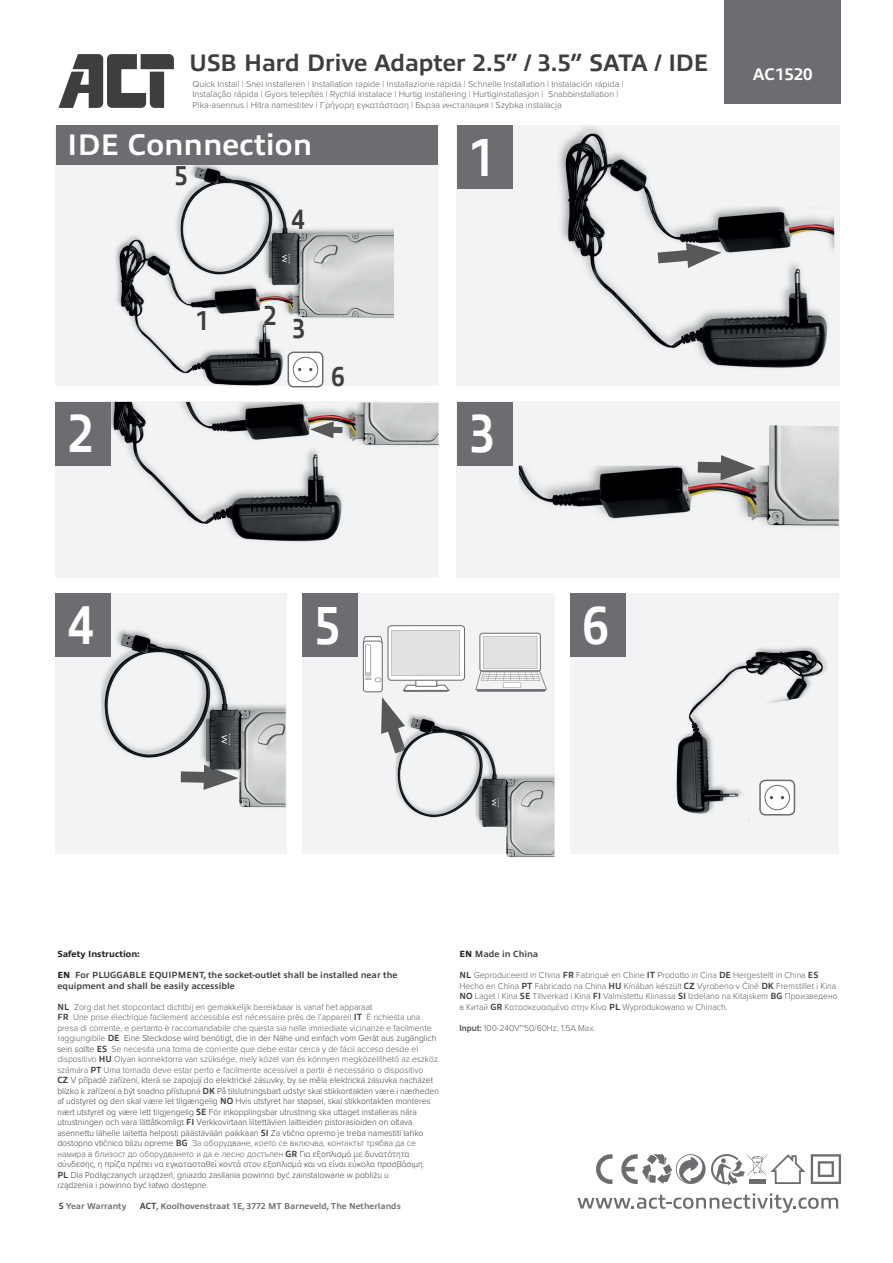
<style>
.page{position:relative;width:893px;height:1263px;background:#fff}
.page>*{position:absolute;margin:0;border:0;box-sizing:border-box;transform-origin:0 0}
.t1{font:700 54px "Allumi Std";color:#fff;scale:.85 1}
.t2{font:700 30px "Allumi Std";color:#fff}
.t3{font:700 27.6px "Allumi Std";color:#3e3e3f;scale:.85 1}
.t4{font:700 24px "Allumi Std";letter-spacing:-.02em;color:#3e3e3f}
.t5{font:700 16.95px "Allumi Std";color:#fff}
.t6{font:300 9px/10.5px "Proxima Nova";color:#3e3e3f;scale:.95 1}
.t7{font:300 9px/10.5px "Proxima Nova";color:#57585a;scale:.95 1}
.t8{font:300 9px/10.5px "Proxima Nova";color:#57585a}
.t9{font:700 9px/10.5px "Allumi Std";color:#3e3e3f}
.t10{font:800 9px "Allumi Std";color:#231f20}
.t11{font:700 8.7px "Allumi Std";color:#6c6d70}
.s1{font-weight:800;color:#231f20}
.s2{font-family:"Allumi Std";font-weight:700;color:#3e3e3f}
.s3{font-weight:700}
.s4{font-family:"Allumi Std";font-weight:700}
.s5{color:#57585a}
.s6{font-size:9px;color:#3e3e3f}
</style>
<div class="page">
<div style="left:55px;top:126px;width:384px;height:260px;background:#f2f3f4"></div>
<div style="left:55px;top:402px;width:384px;height:176px;background:#f2f3f4"></div>
<div style="left:55px;top:593px;width:231px;height:260px;background:#f2f3f4"></div>
<div style="left:457px;top:126px;width:383px;height:260px;background:#f2f3f4"></div>
<div style="left:457px;top:402px;width:383px;height:176px;background:#f2f3f4"></div>
<div style="left:302px;top:593px;width:252px;height:260px;background:#f2f3f4"></div>
<div style="left:570px;top:593px;width:269px;height:260px;background:#f2f3f4"></div>
<div style="left:457px;top:126px;width:55px;height:63px;background:#6c6d70"></div>
<div style="left:56px;top:402px;width:55px;height:64px;background:#6c6d70"></div>
<div style="left:56px;top:593px;width:55px;height:64px;background:#6c6d70"></div>
<div style="left:457px;top:402px;width:55px;height:64px;background:#6c6d70"></div>
<div style="left:302px;top:593px;width:56px;height:64px;background:#6c6d70"></div>
<div style="left:571px;top:593px;width:55px;height:64px;background:#6c6d70"></div>
<svg style="left:577px;top:1193px;width:261px;height:20px"></svg>
<div style="left:724px;top:0;width:117px;height:103px;background:#6c6d70"></div>
<svg style="left:59px;top:54px;width:115px;height:54px"></svg>
<svg style="left:596px;top:1154px;width:16px;height:30px"></svg>
<svg style="left:621px;top:1154px;width:220px;height:31px"></svg>
<img style="left:114px;top:165px;width:280px;height:237px">
<svg style="left:288px;top:351px;width:35px;height:35px"></svg>
<div style="left:288px;top:351px;width:35px;height:36px;border:2px solid #6c6d70;border-radius:5px"></div>
<div style="left:293px;top:357px;width:25px;height:25px;border:1px solid #6c6d70;border-radius:50%"></div>
<div style="left:56px;top:126px;width:381px;height:39px;background:#6c6d70"></div>
<img style="left:556px;top:125px;width:281px;height:277px">
<img style="left:111px;top:402px;width:328px;height:202px">
<img style="left:519px;top:425px;width:320px;height:101px">
<svg style="left:646px;top:243px;width:75px;height:27px"></svg>
<div style="left:324px;top:427px;width:18px;height:6px;background:#57585a"></div>
<svg style="left:310px;top:421px;width:24px;height:17px"></svg>
<svg style="left:687px;top:455px;width:68px;height:25px"></svg>
<img style="left:101px;top:600px;width:185px;height:208px">
<img style="left:395px;top:729px;width:159px;height:128px">
<svg style="left:475px;top:633px;width:72px;height:59px"></svg>
<svg style="left:363px;top:625px;width:102px;height:140px"></svg>
<img style="left:676px;top:646px;width:151px;height:174px">
<div style="left:760px;top:780px;width:34px;height:34px;background:#fff;border-radius:5px"></div>
<div style="left:759px;top:780px;width:36px;height:35px;border:2px solid #6c6d70;border-radius:5px"></div>
<div style="left:764px;top:785px;width:26px;height:25px;border:1px solid #6c6d70;border-radius:50%"></div>
<h3 class="t4" style="left:189px;top:49px;width:521px">USB Hard Drive Adapter 2.5” / 3.5” SATA / IDE</h3>
<p class="t8" style="left:193px;top:78px;width:432px">Quick Install | Snel installeren | Installation rapide | Installazione rapida | Schnelle Installation | Instalación rápida |<br>Instalação rápida | Gyors telepítés | Rychlá instalace | Hurtig installering | Hurtiginstallasjon | Snabbinstallation |<br>Pika-asennus | Hitra namestitev | Γρήγορη εγκατάσταση | Бърза инсталация | Szybka instalacja</p>
<h2 class="t2" style="left:67px;top:129px;width:247px">IDE Connnection</h2>
<h3 class="t3" style="left:174px;top:160px;width:17px">5</h3>
<h3 class="t3" style="left:291px;top:204px;width:17px">4</h3>
<h1 class="t1" style="left:68px;top:404px;width:31px">2</h1>
<h3 class="t3" style="left:196px;top:305px;width:17px">1</h3>
<h3 class="t3" style="left:263px;top:301px;width:17px">2</h3>
<h3 class="t3" style="left:292px;top:314px;width:17px">3</h3>
<h3 class="t3" style="left:332px;top:361px;width:17px">6</h3>
<h1 class="t1" style="left:469px;top:128px;width:31px">1</h1>
<h1 class="t1" style="left:469px;top:404px;width:31px">3</h1>
<h3 class="t5" style="left:753px;top:65px;width:61px">AC1520</h3>
<h1 class="t1" style="left:68px;top:596px;width:31px">4</h1>
<h1 class="t1" style="left:315px;top:596px;width:31px">5</h1>
<h1 class="t1" style="left:583px;top:596px;width:31px">6</h1>
<p class="t10" style="left:58px;top:949px;width:84px">Safety Instruction:</p>
<p class="t9" style="left:459px;top:949px;width:80px"><span class="s1">EN</span> Made in China</p>
<p class="t7" style="left:459px;top:970px;width:400px"><span class="s2">NL</span> Geproduceerd in China <span class="s2">FR</span> Fabriqué en Chine <span class="s2">IT</span> Prodotto in Cina <span class="s2">DE</span> Hergestellt in China <span class="s2">ES </span>Hecho en China <span class="s2">PT</span> Fabricado na China <span class="s2">HU</span> Kínában készült <span class="s2">CZ</span> Vyrobeno v Číně <span class="s2">DK</span> Fremstillet i Kina <span class="s2">NO</span> Laget i Kina <span class="s2">SE</span> Tillverkad i Kina <span class="s2">FI</span> Valmistettu Kiinassa <span class="s2">SI</span> Izdelano na Kitajskem <span class="s2">BG</span> Произведено в Китай <span class="s2">GR</span> Κατασκευασμένο στην Κίνα <span class="s2">PL</span> Wyprodukowano w Chinach.</p>
<p class="t7" style="left:459px;top:1022px;width:145px"><span class="s3">Input:</span> 100-240V~50/60Hz, 1.5A Max.</p>
<p class="t9" style="left:57px;top:970px;width:342px"><span class="s1">EN</span> For PLUGGABLE EQUIPMENT, the socket-outlet shall be installed near the equipment and shall be easily accessible</p>
<p class="t6" style="left:57px;top:1001px;width:403px"><span class="s4">NL</span> <span class="s5">Zorg dat het stopcontact dichtbij en gemakkelijk bereikbaar is vanaf het apparaat<br></span><span class="s4">FR</span> <span class="s5">Une prise électrique facilement accessible est nécessaire près de l’appareil</span> <span class="s4">IT</span> <span class="s5">É richiesta una presa di corrente, e pertanto è raccomandabile che questa sia nelle immediate vicinanze e facilmente raggiungibile</span> <span class="s4">DE</span> Eine Steckdose wird benötigt, die in der Nähe und einfach vom Gerät aus zugänglich sein sollte <span class="s4">ES</span> <span class="s5">Se necesita una toma de corriente que debe estar cerca y de fácil acceso desde el dispositivo</span> <span class="s4">HU</span> <span class="s5">Olyan konnektorra van szüksége, mely közel van és könnyen megközelíthető az eszköz számára</span> <span class="s4">PT</span> <span class="s5">Uma tomada deve estar perto e facilmente acessível a partir é necessário o dispositivo<br></span><span class="s4">CZ</span> V případě zařízení, která se zapojují do elektrické zásuvky, by se měla elektrická zásuvka nacházet blízko k zařízení a být snadno přístupná <span class="s4">DK</span> På tilslutningsbart udstyr skal stikkontakten være i nærheden af udstyret og den skal være let tilgængelig <span class="s4">NO</span> Hvis utstyret har støpsel, skal stikkontakten monteres nært utstyret og være lett tilgjengelig <span class="s4">SE</span> För inkopplingsbar utrustning ska uttaget installeras nära utrustningen och vara lättåtkomligt <span class="s4">FI</span> Verkkovirtaan liitettävien laitteiden pistorasioiden on oltava asennettu lähelle laitetta helposti päästävään paikkaan <span class="s4">SI</span> Za vtično opremo je treba namestiti lahko dostopno vtičnico blizu opreme <span class="s4">BG</span> <span class="s5">За оборудване, което се включва, контактът трябва да се намира в близост до оборудването и да е лесно достъпен</span> <span class="s4">GR</span> Για εξοπλισμό με δυνατότητα σύνδεσης, η πρίζα πρέπει να εγκατασταθεί κοντά στον εξοπλισμό και να είναι εύκολα προσβάσιμη.<br><span class="s4">PL</span> Dla Podłączanych urządzeń, gniazdo zasilania powinno być zainstalowane w pobliżu u<br>rządzenia i powinno być łatwo dostępne.</p>
<p class="t11" style="left:59px;top:1201px;width:69px"><span class="s6">5</span> Year Warranty</p>
<p class="t11" style="left:140px;top:1201px;width:262px"><span class="s6">ACT</span>, Koolhovenstraat 1E, 3772 MT Barneveld, The Netherlands</p>
</div>
